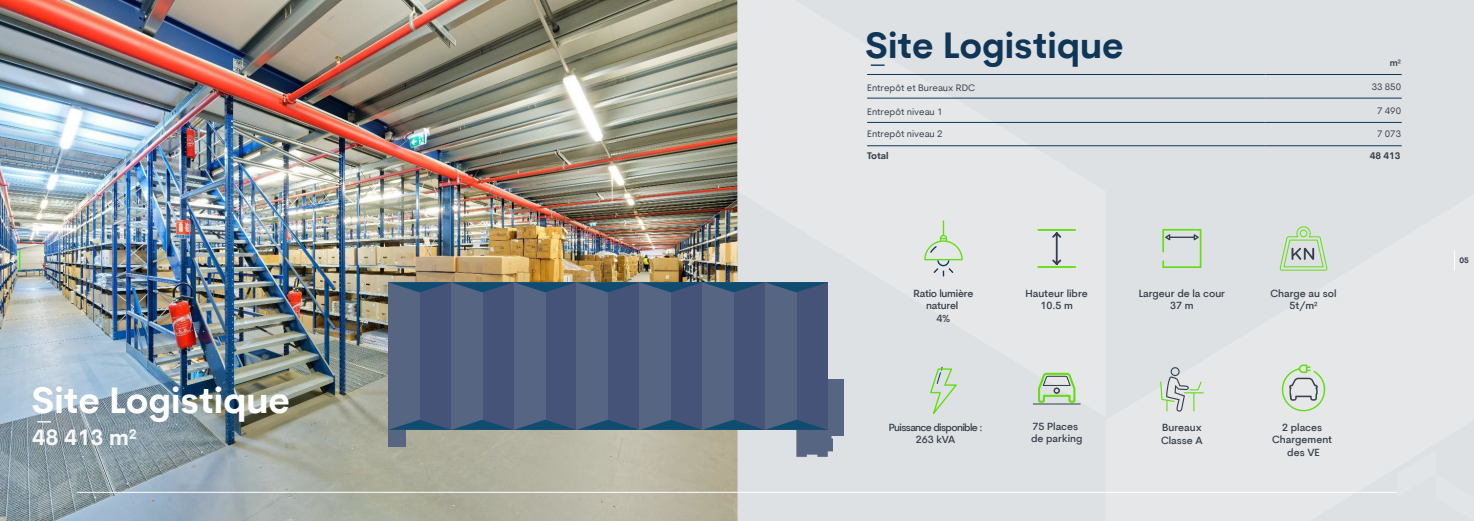
<style>
.page{position:relative;width:1474px;height:521px;background:#fff}
.page>*{position:absolute;margin:0;border:0;box-sizing:border-box;transform-origin:0 0}
.t1{font:700 36.23px "Cerebri Sans Pro";color:#fff}
.t2{font:700 36.23px "Cerebri Sans Pro";color:#0f3657}
.t3{font:700 21.88px "Cerebri Sans Pro";color:#f8f8f8}
.t4{font:500 10.24px/12.2px "Cerebri Sans Pro";color:#363f4a;text-align:center}
.t5{font:500 10.24px/12.2px "Cerebri Sans Pro";letter-spacing:-.06em;color:#363f4a;text-align:center}
.t6{font:500 10.24px/12.2px "Cerebri Sans Pro";letter-spacing:-.025em;color:#363f4a;text-align:center}
.t7{font:9.45px "Cerebri Sans Pro";color:#363f4a}
.t8{font:700 9.45px "Cerebri Sans Pro";color:#363f4a}
.t9{font:600 9.28px "Cerebri Sans Pro";color:#363f4a}
.t10{font:700 7.88px "Cerebri Sans Pro";color:#fff}
.t11{font:700 7.88px "Cerebri Sans Pro";color:#363f4a}
</style>
<div class="page">
<img style="left:0;top:0;width:737px;height:521px">
<div style="left:737px;top:0;width:736px;height:521px;background:#dee1e4"></div>
<svg style="left:737px;top:0;width:368px;height:405px"></svg>
<svg style="left:19px;top:250px;width:1px;height:20px"></svg>
<div style="left:827px;top:380px;width:17px;height:56px;background:#566582"></div>
<div style="left:419px;top:282px;width:32px;height:148px;background:#445377"></div>
<div style="left:388px;top:282px;width:31px;height:148px;background:#566582"></div>
<div style="left:482px;top:282px;width:32px;height:148px;background:#445377"></div>
<div style="left:451px;top:282px;width:31px;height:148px;background:#566582"></div>
<div style="left:545px;top:282px;width:31px;height:148px;background:#445377"></div>
<div style="left:514px;top:282px;width:31px;height:148px;background:#566582"></div>
<div style="left:608px;top:282px;width:31px;height:148px;background:#445377"></div>
<div style="left:576px;top:282px;width:32px;height:148px;background:#566582"></div>
<div style="left:670px;top:282px;width:32px;height:148px;background:#445377"></div>
<div style="left:639px;top:282px;width:31px;height:148px;background:#566582"></div>
<div style="left:733px;top:282px;width:32px;height:148px;background:#445377"></div>
<div style="left:702px;top:282px;width:31px;height:148px;background:#566582"></div>
<div style="left:796px;top:282px;width:31px;height:148px;background:#445377"></div>
<div style="left:765px;top:282px;width:31px;height:148px;background:#566582"></div>
<svg style="left:389px;top:282px;width:438px;height:10px"></svg>
<svg style="left:388px;top:420px;width:445px;height:37px"></svg>
<hr style="left:77px;top:492px;width:1319px;height:1px;background:#fff">
<svg style="left:0;top:450px;width:77px;height:71px;background:#8a9ba2"></svg>
<svg style="left:37px;top:421px;width:14px;height:1px"></svg>
<svg style="left:1050px;top:231px;width:12px;height:35px"></svg>
<hr style="left:1038px;top:229px;width:37px;height:2px;background:#63de12">
<hr style="left:1038px;top:266px;width:37px;height:2px;background:#63de12">
<svg style="left:1162px;top:229px;width:39px;height:39px"></svg>
<svg style="left:1279px;top:226px;width:49px;height:45px"></svg>
<svg style="left:924px;top:220px;width:38px;height:56px"></svg>
<svg style="left:1032px;top:373px;width:48px;height:31px"></svg>
<svg style="left:1281px;top:364px;width:45px;height:48px"></svg>
<svg style="left:1160px;top:367px;width:43px;height:44px"></svg>
<svg style="left:928px;top:366px;width:31px;height:48px"></svg>
<hr style="left:867px;top:74px;width:292px;height:1px;background:#0f3657">
<hr style="left:1159px;top:74px;width:106px;height:1px;background:#0f3657">
<hr style="left:1265px;top:74px;width:136px;height:1px;background:#0f3657">
<hr style="left:867px;top:98px;width:292px;height:1px;background:#0f3657">
<hr style="left:1159px;top:98px;width:106px;height:1px;background:#0f3657">
<hr style="left:1265px;top:98px;width:136px;height:1px;background:#0f3657">
<hr style="left:867px;top:146px;width:292px;height:1px;background:#0f3657">
<hr style="left:1159px;top:146px;width:106px;height:1px;background:#0f3657">
<hr style="left:1265px;top:146px;width:136px;height:1px;background:#0f3657">
<svg style="left:870px;top:64px;width:14px;height:2px"></svg>
<hr style="left:867px;top:122px;width:292px;height:1px;background:#0f3657">
<hr style="left:1159px;top:122px;width:106px;height:1px;background:#0f3657">
<hr style="left:1265px;top:122px;width:136px;height:1px;background:#0f3657">
<h1 class="t2" style="left:865px;top:19px;width:259px">Site Logistique</h1>
<p class="t7" style="left:867px;top:81px;width:109px">Entrepôt et Bureaux RDC</p>
<p class="t7" style="left:867px;top:105px;width:77px">Entrepôt niveau 1</p>
<p class="t7" style="left:867px;top:127px;width:77px">Entrepôt niveau 2</p>
<p class="t9" style="left:1389px;top:56px;width:13px">m2</p>
<p class="t7" style="left:1371px;top:80px;width:31px">33 850</p>
<p class="t7" style="left:1376px;top:104px;width:26px">7 490</p>
<p class="t7" style="left:1376px;top:127px;width:26px">7 073</p>
<p class="t8" style="left:867px;top:149px;width:23px">Total</p>
<p class="t8" style="left:1369px;top:149px;width:32px">48 413</p>
<p class="t10" style="left:5px;top:255px;width:11px">04</p>
<p class="t11" style="left:1459px;top:255px;width:11px">05</p>
<h1 class="t1" style="left:32px;top:374px;width:259px">Site Logistique</h1>
<h2 class="t3" style="left:32px;top:422px;width:106px">48 413 m2</h2>
<p class="t6" style="left:913px;top:287px;width:62px">Ratio lumière naturel<br>4%</p>
<p class="t5" style="left:888px;top:421px;width:95px">Puissance disponible :<br>263 kVA</p>
<p class="t4" style="left:1025px;top:287px;width:64px">Hauteur libre<br>10.5 m</p>
<p class="t4" style="left:1138px;top:287px;width:88px">Largeur de la cour<br>37 m</p>
<p class="t4" style="left:1270px;top:287px;width:67px">Charge au sol<br>5t/m2</p>
<p class="t4" style="left:1031px;top:419px;width:53px;text-align:left">75 Places de parking</p>
<p class="t4" style="left:1272px;top:421px;width:61px">2 places<br>Chargement des VE</p>
<p class="t4" style="left:1161px;top:421px;width:43px;text-align:left">Bureaux<br>Classe A</p>
</div>
